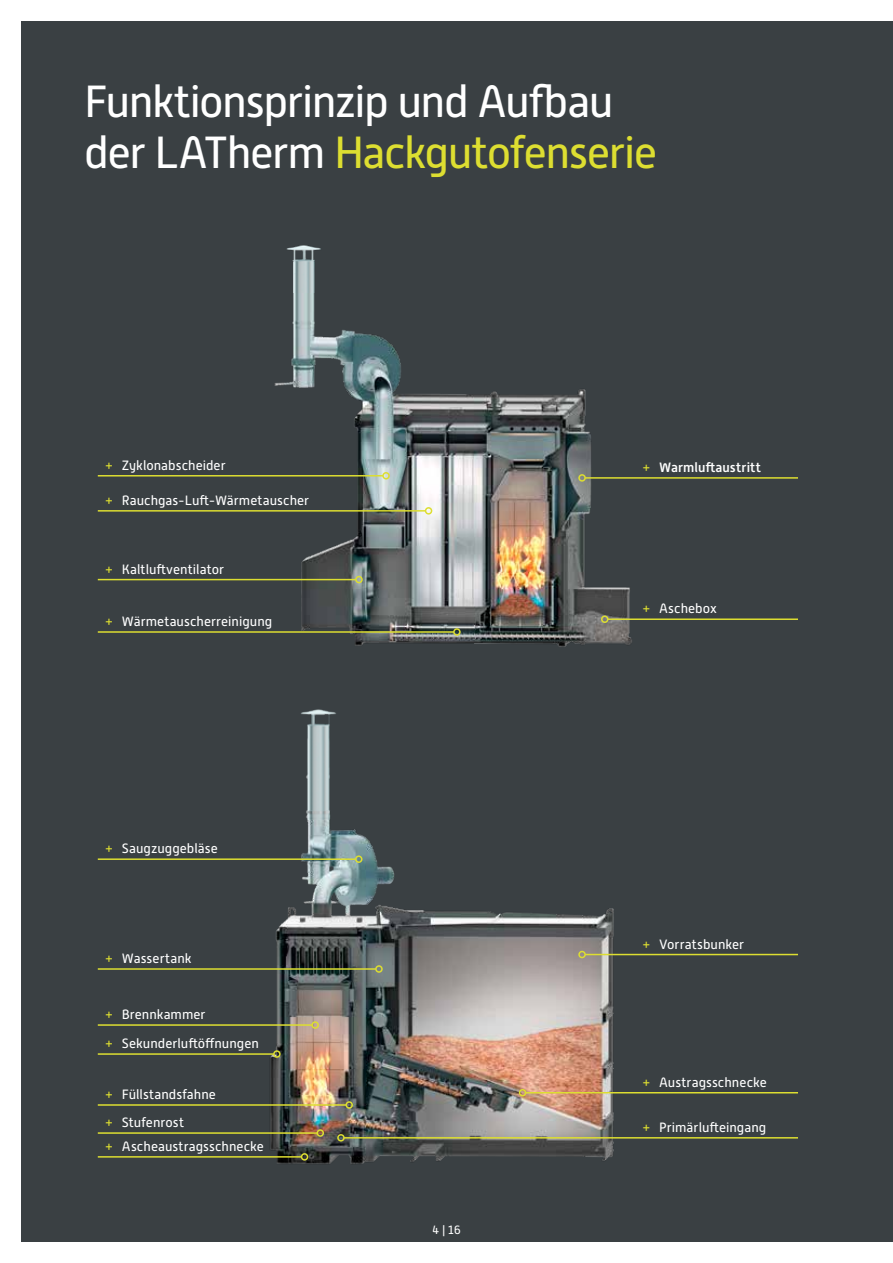
<style>
.page{position:relative;width:893px;height:1263px;background:#fff}
.page>*{position:absolute;margin:0;border:0;box-sizing:border-box;transform-origin:0 0}
.t1{font:45px/51px "Alwyn New";letter-spacing:-.035em;color:#fff}
.t2{font:13.5px/29px "Alwyn New";color:#fff}
.t3{font:500 13.5px "Alwyn New";letter-spacing:.01em;color:#fff}
.t4{font:12px "Alwyn New";color:#fff}
.s1{color:#ddde31}
.s2{font-weight:400;color:#ddde31}
</style>
<div class="page">
<div style="left:21px;top:21px;width:872px;height:1221px;background:#3a4043"></div>
<img style="left:217px;top:292px;width:415px;height:355px">
<img style="left:286px;top:245px;width:35px;height:47px">
<hr style="left:98px;top:475px;width:285px;height:1px;background:#ddde31">
<div style="left:382px;top:472px;width:8px;height:7px;border:2px solid #ddde31;border-radius:50%"></div>
<hr style="left:98px;top:510px;width:328px;height:2px;background:#ddde31">
<div style="left:425px;top:507px;width:7px;height:8px;border:2px solid #ddde31;border-radius:50%"></div>
<hr style="left:98px;top:631px;width:356px;height:2px;background:#ddde31">
<div style="left:453px;top:628px;width:8px;height:8px;border:2px solid #ddde31;border-radius:50%"></div>
<hr style="left:98px;top:579px;width:258px;height:1px;background:#ddde31">
<div style="left:355px;top:576px;width:8px;height:7px;border:2px solid #ddde31;border-radius:50%"></div>
<hr style="left:585px;top:477px;width:213px;height:2px;background:#ddde31">
<div style="left:578px;top:474px;width:8px;height:8px;border:2px solid #ddde31;border-radius:50%"></div>
<hr style="left:608px;top:618px;width:190px;height:2px;background:#ddde31">
<div style="left:601px;top:615px;width:7px;height:8px;border:2px solid #ddde31;border-radius:50%"></div>
<img style="left:196px;top:820px;width:463px;height:344px">
<img style="left:301px;top:709px;width:35px;height:111px">
<hr style="left:98px;top:858px;width:258px;height:2px;background:#ddde31">
<div style="left:355px;top:855px;width:7px;height:8px;border:2px solid #ddde31;border-radius:50%"></div>
<hr style="left:98px;top:968px;width:278px;height:2px;background:#ddde31">
<div style="left:375px;top:965px;width:8px;height:8px;border:2px solid #ddde31;border-radius:50%"></div>
<hr style="left:98px;top:1024px;width:214px;height:2px;background:#ddde31">
<div style="left:311px;top:1021px;width:8px;height:8px;border:2px solid #ddde31;border-radius:50%"></div>
<hr style="left:98px;top:1053px;width:176px;height:2px;background:#ddde31">
<div style="left:273px;top:1050px;width:8px;height:8px;border:2px solid #ddde31;border-radius:50%"></div>
<hr style="left:98px;top:1104px;width:248px;height:2px;background:#ddde31">
<div style="left:345px;top:1101px;width:8px;height:8px;border:2px solid #ddde31;border-radius:50%"></div>
<hr style="left:98px;top:1132px;width:219px;height:2px;background:#ddde31">
<div style="left:316px;top:1129px;width:8px;height:8px;border:2px solid #ddde31;border-radius:50%"></div>
<hr style="left:98px;top:1156px;width:204px;height:1px;background:#ddde31">
<div style="left:301px;top:1153px;width:7px;height:7px;border:2px solid #ddde31;border-radius:50%"></div>
<hr style="left:585px;top:954px;width:213px;height:1px;background:#ddde31">
<div style="left:578px;top:951px;width:8px;height:7px;border:2px solid #ddde31;border-radius:50%"></div>
<hr style="left:525px;top:1092px;width:273px;height:1px;background:#ddde31">
<div style="left:519px;top:1089px;width:7px;height:7px;border:2px solid #ddde31;border-radius:50%"></div>
<hr style="left:344px;top:1137px;width:454px;height:1px;background:#ddde31">
<div style="left:337px;top:1134px;width:8px;height:7px;border:2px solid #ddde31;border-radius:50%"></div>
<h1 class="t1" style="left:84px;top:76px;width:575px">Funktionsprinzip und Aufbau der LATherm <span class="s1">Hackgutofenserie</span></h1>
<p class="t2" style="left:105px;top:451px;width:122px"><span class="s1">+</span> Zyklonabscheider</p>
<p class="t2" style="left:105px;top:486px;width:206px"><span class="s1">+</span> Rauchgas-Luft-Wärmetauscher</p>
<p class="t2" style="left:105px;top:555px;width:121px"><span class="s1">+</span> Kaltluftventilator</p>
<p class="t2" style="left:105px;top:607px;width:169px"><span class="s1">+</span> Wärmetauscherreinigung</p>
<p class="t2" style="left:105px;top:834px;width:115px"><span class="s1">+</span> Saugzuggebläse</p>
<p class="t2" style="left:105px;top:944px;width:88px"><span class="s1">+</span> Wassertank</p>
<p class="t2" style="left:105px;top:1000px;width:156px"><span class="s1">+</span> Brennkammer<br><span class="s1">+</span> Sekunderluftöffnungen</p>
<p class="t2" style="left:105px;top:1080px;width:113px;line-height:28px"><span class="s1">+</span> Füllstandsfahne <span class="s1">+</span> Stufenrost</p>
<p class="t2" style="left:105px;top:1132px;width:161px"><span class="s1">+</span> Ascheaustragsschnecke</p>
<p class="t4" style="left:432px;top:1223px;width:30px">4 | 16</p>
<p class="t3" style="left:642px;top:460px;width:120px"><span class="s2">+</span> Warmluftaustritt</p>
<p class="t2" style="left:642px;top:594px;width:76px"><span class="s1">+</span> Aschebox</p>
<p class="t2" style="left:642px;top:930px;width:103px"><span class="s1">+</span> Vorratsbunker</p>
<p class="t2" style="left:642px;top:1068px;width:126px"><span class="s1">+</span> Austragsschnecke</p>
<p class="t2" style="left:642px;top:1113px;width:126px"><span class="s1">+</span> Primärlufteingang</p>
</div>
